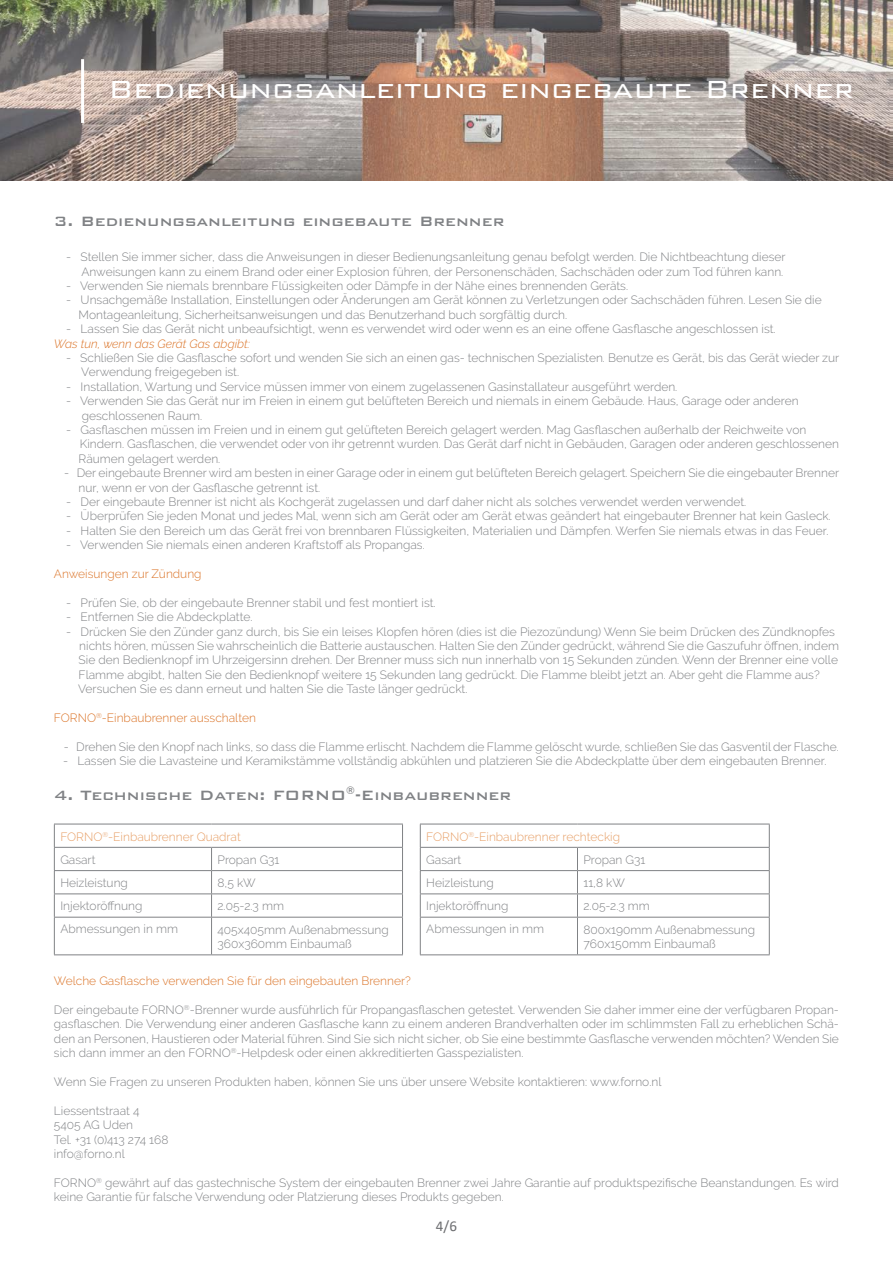
<style>
.page{position:relative;width:893px;height:1263px;background:#fff}
.page>*{position:absolute;margin:0;border:0;box-sizing:border-box;transform-origin:0 0}
.t1{font:300 33px "Bank Gothic BT";color:#fff}
.t2{font:500 18px "Bank Gothic BT";color:#808285}
.t3{font:15px "Calibri";color:#6c6d70}
.t4{font:300 12px/14.4px "Raleway";color:#808285;text-align:justify}
.t5{font:300 12px "Raleway";color:#db7428}
.t6{font:300 12px "Raleway";color:#e79f66}
.t7{font:italic 300 12px "Raleway";color:#db7428}
</style>
<div class="page">
<img style="left:0;top:0;width:893px;height:180px">
<hr style="left:81px;top:59px;width:3px;height:64px;background:#fff">
<hr style="left:54px;top:824px;width:158px;height:1px;background:#808285">
<hr style="left:212px;top:824px;width:191px;height:1px;background:#808285">
<hr style="left:54px;top:847px;width:158px;height:1px;background:#808285">
<hr style="left:212px;top:847px;width:191px;height:1px;background:#808285">
<hr style="left:54px;top:870px;width:158px;height:1px;background:#808285">
<hr style="left:212px;top:870px;width:191px;height:1px;background:#808285">
<hr style="left:54px;top:893px;width:158px;height:1px;background:#808285">
<svg style="left:54px;top:824px;width:1px;height:93px"></svg>
<hr style="left:212px;top:893px;width:191px;height:1px;background:#808285">
<svg style="left:211px;top:848px;width:1px;height:69px"></svg>
<svg style="left:402px;top:824px;width:1px;height:93px"></svg>
<hr style="left:54px;top:917px;width:158px;height:1px;background:#808285">
<hr style="left:54px;top:917px;width:1px;height:37px;background:#808285">
<hr style="left:212px;top:917px;width:191px;height:1px;background:#808285">
<hr style="left:211px;top:917px;width:1px;height:37px;background:#808285">
<hr style="left:402px;top:917px;width:1px;height:37px;background:#808285">
<hr style="left:54px;top:954px;width:158px;height:1px;background:#808285">
<hr style="left:212px;top:954px;width:191px;height:1px;background:#808285">
<hr style="left:420px;top:824px;width:157px;height:1px;background:#808285">
<hr style="left:577px;top:824px;width:193px;height:1px;background:#808285">
<hr style="left:420px;top:847px;width:157px;height:1px;background:#808285">
<hr style="left:577px;top:847px;width:193px;height:1px;background:#808285">
<hr style="left:420px;top:870px;width:157px;height:1px;background:#808285">
<hr style="left:577px;top:870px;width:193px;height:1px;background:#808285">
<hr style="left:420px;top:893px;width:157px;height:1px;background:#808285">
<svg style="left:420px;top:824px;width:1px;height:93px"></svg>
<hr style="left:577px;top:893px;width:193px;height:1px;background:#808285">
<svg style="left:577px;top:848px;width:1px;height:69px"></svg>
<svg style="left:769px;top:824px;width:1px;height:93px"></svg>
<hr style="left:420px;top:917px;width:157px;height:1px;background:#808285">
<hr style="left:420px;top:917px;width:1px;height:37px;background:#808285">
<hr style="left:577px;top:917px;width:193px;height:1px;background:#808285">
<hr style="left:577px;top:917px;width:1px;height:37px;background:#808285">
<hr style="left:769px;top:917px;width:1px;height:37px;background:#808285">
<hr style="left:420px;top:954px;width:157px;height:1px;background:#808285">
<hr style="left:577px;top:954px;width:193px;height:1px;background:#808285">
<h1 class="t1" style="left:108px;top:71px;width:747px">Bedienungsanleitung eingebaute Brenner</h1>
<p class="t2" style="left:54px;top:212px;width:452px">3. Bedienungsanleitung eingebaute Brenner</p>
<p class="t4" style="left:66px;top:250px;width:721px">- Stellen Sie immer sicher, dass die Anweisungen in dieser Bedienungsanleitung genau befolgt werden. Die Nichtbeachtung dieser</p>
<p class="t4" style="left:81px;top:264px;width:703px">Anweisungen kann zu einem Brand oder einer Explosion führen, der Personenschäden, Sachschäden oder zum Tod führen kann.</p>
<p class="t4" style="left:66px;top:278px;width:563px">- Verwenden Sie niemals brennbare Flüssigkeiten oder Dämpfe in der Nähe eines brennenden Geräts.</p>
<p class="t4" style="left:66px;top:293px;width:757px">- Unsachgemäße Installation, Einstellungen oder Änderungen am Gerät können zu Verletzungen oder Sachschäden führen. Lesen Sie die</p>
<p class="t4" style="left:79px;top:307px;width:490px">Montageanleitung, Sicherheitsanweisungen und das Benutzerhand buch sorgfältig durch.</p>
<p class="t4" style="left:66px;top:322px;width:711px">- Lassen Sie das Gerät nicht unbeaufsichtigt, wenn es verwendet wird oder wenn es an eine offene Gasflasche angeschlossen ist.</p>
<p class="t7" style="left:54px;top:336px;width:197px">Was tun, wenn das Gerät Gas abgibt:</p>
<p class="t4" style="left:66px;top:350px;width:775px">- Schließen Sie die Gasflasche sofort und wenden Sie sich an einen gas- technischen Spezialisten. Benutze es Gerät, bis das Gerät wieder zur</p>
<p class="t4" style="left:81px;top:365px;width:159px">Verwendung freigegeben ist.</p>
<p class="t4" style="left:66px;top:379px;width:613px">- Installation, Wartung und Service müssen immer von einem zugelassenen Gasinstallateur ausgeführt werden.</p>
<p class="t4" style="left:66px;top:394px;width:734px">- Verwenden Sie das Gerät nur im Freien in einem gut belüfteten Bereich und niemals in einem Gebäude. Haus, Garage oder anderen</p>
<p class="t4" style="left:82px;top:408px;width:122px">geschlossenen Raum.</p>
<p class="t4" style="left:66px;top:422px;width:741px">- Gasflaschen müssen im Freien und in einem gut gelüfteten Bereich gelagert werden. Mag Gasflaschen außerhalb der Reichweite von</p>
<p class="t4" style="left:80px;top:437px;width:761px">Kindern. Gasflaschen, die verwendet oder von ihr getrennt wurden. Das Gerät darf nicht in Gebäuden, Garagen oder anderen geschlossenen</p>
<p class="t4" style="left:79px;top:451px;width:143px">Räumen gelagert werden.</p>
<p class="t4" style="left:64px;top:466px;width:777px">- Der eingebaute Brenner wird am besten in einer Garage oder in einem gut belüfteten Bereich gelagert. Speichern Sie die eingebauter Brenner</p>
<p class="t4" style="left:79px;top:480px;width:243px">nur, wenn er von der Gasflasche getrennt ist.</p>
<p class="t4" style="left:66px;top:494px;width:681px">- Der eingebaute Brenner ist nicht als Kochgerät zugelassen und darf daher nicht als solches verwendet werden verwendet.</p>
<p class="t4" style="left:66px;top:509px;width:766px">- Überprüfen Sie jeden Monat und jedes Mal, wenn sich am Gerät oder am Gerät etwas geändert hat eingebauter Brenner hat kein Gasleck.</p>
<p class="t4" style="left:66px;top:523px;width:764px">- Halten Sie den Bereich um das Gerät frei von brennbaren Flüssigkeiten, Materialien und Dämpfen. Werfen Sie niemals etwas in das Feuer.</p>
<p class="t4" style="left:66px;top:538px;width:360px">- Verwenden Sie niemals einen anderen Kraftstoff als Propangas.</p>
<p class="t5" style="left:54px;top:567px;width:149px">Anweisungen zur Zündung</p>
<p class="t4" style="left:66px;top:595px;width:371px">- Prüfen Sie, ob der eingebaute Brenner stabil und fest montiert ist.</p>
<p class="t4" style="left:66px;top:610px;width:188px">- Entfernen Sie die Abdeckplatte.</p>
<p class="t4" style="left:66px;top:624px;width:770px">- Drücken Sie den Zünder ganz durch, bis Sie ein leises Klopfen hören (dies ist die Piezozündung) Wenn Sie beim Drücken des Zündknopfes</p>
<p class="t4" style="left:79px;top:638px;width:761px">nichts hören, müssen Sie wahrscheinlich die Batterie austauschen. Halten Sie den Zünder gedrückt, während Sie die Gaszufuhr öffnen, indem</p>
<p class="t4" style="left:79px;top:653px;width:761px">Sie den Bedienknopf im Uhrzeigersinn drehen. Der Brenner muss sich nun innerhalb von 15 Sekunden zünden. Wenn der Brenner eine volle</p>
<p class="t4" style="left:79px;top:667px;width:743px">Flamme abgibt, halten Sie den Bedienknopf weitere 15 Sekunden lang gedrückt. Die Flamme bleibt jetzt an. Aber geht die Flamme aus?</p>
<p class="t4" style="left:78px;top:682px;width:391px">Versuchen Sie es dann erneut und halten Sie die Taste länger gedrückt.</p>
<p class="t5" style="left:54px;top:711px;width:203px">FORNO<sup>®</sup>-Einbaubrenner ausschalten</p>
<p class="t4" style="left:64px;top:739px;width:776px">- Drehen Sie den Knopf nach links, so dass die Flamme erlischt. Nachdem die Flamme gelöscht wurde, schließen Sie das Gasventil der Flasche.</p>
<p class="t4" style="left:63px;top:754px;width:765px">- Lassen Sie die Lavasteine und Keramikstämme vollständig abkühlen und platzieren Sie die Abdeckplatte über dem eingebauten Brenner.</p>
<p class="t2" style="left:54px;top:785px;width:459px">4. Technische Daten: FORNO<sup>®</sup>-Einbaubrenner</p>
<p class="t6" style="left:60px;top:830px;width:182px">FORNO<sup>®</sup>-Einbaubrenner Quadrat</p>
<p class="t4" style="left:60px;top:852px;width:37px">Gasart</p>
<p class="t4" style="left:218px;top:852px;width:63px">Propan G31</p>
<p class="t4" style="left:60px;top:875px;width:69px">Heizleistung</p>
<p class="t4" style="left:218px;top:875px;width:40px">8,5 kW</p>
<p class="t4" style="left:60px;top:899px;width:84px">Injektoröffnung</p>
<p class="t4" style="left:218px;top:899px;width:68px">2.05-2.3 mm</p>
<p class="t4" style="left:60px;top:921px;width:119px">Abmessungen in mm</p>
<p class="t4" style="left:218px;top:922px;width:173px">405x405mm Außenabmessung</p>
<p class="t4" style="left:218px;top:936px;width:136px">360x360mm Einbaumaß</p>
<p class="t6" style="left:426px;top:830px;width:195px">FORNO<sup>®</sup>-Einbaubrenner rechteckig</p>
<p class="t4" style="left:426px;top:852px;width:37px">Gasart</p>
<p class="t4" style="left:583px;top:852px;width:63px">Propan G31</p>
<p class="t4" style="left:426px;top:875px;width:69px">Heizleistung</p>
<p class="t4" style="left:583px;top:875px;width:43px">11,8 kW</p>
<p class="t4" style="left:426px;top:899px;width:84px">Injektoröffnung</p>
<p class="t4" style="left:583px;top:899px;width:68px">2.05-2.3 mm</p>
<p class="t4" style="left:426px;top:921px;width:119px">Abmessungen in mm</p>
<p class="t4" style="left:583px;top:922px;width:173px">800x190mm Außenabmessung</p>
<p class="t4" style="left:583px;top:936px;width:134px">760x150mm Einbaumaß</p>
<p class="t5" style="left:54px;top:974px;width:358px">Welche Gasflasche verwenden Sie für den eingebauten Brenner?</p>
<p class="t4" style="left:54px;top:1002px;width:786px">Der eingebaute FORNO<sup>®</sup>-Brenner wurde ausführlich für Propangasflaschen getestet. Verwenden Sie daher immer eine der verfügbaren Propan&shy;gasflaschen. Die Verwendung einer anderen Gasflasche kann zu einem anderen Brandverhalten oder im schlimmsten Fall zu erheblichen Schä&shy;den an Personen, Haustieren oder Material führen. Sind Sie sich nicht sicher, ob Sie eine bestimmte Gasflasche verwenden möchten? Wenden Sie sich dann immer an den FORNO<sup>®</sup>-Helpdesk oder einen akkreditierten Gasspezialisten.</p>
<p class="t4" style="left:54px;top:1074px;width:609px">Wenn Sie Fragen zu unseren Produkten haben, können Sie uns über unsere Website kontaktieren: www.forno.nl</p>
<p class="t4" style="left:54px;top:1103px;width:87px">Liessentstraat 4</p>
<p class="t4" style="left:54px;top:1117px;width:81px">5405 AG Uden</p>
<p class="t4" style="left:54px;top:1132px;width:116px">Tel. +31 (0)413 274 168</p>
<p class="t4" style="left:54px;top:1146px;width:72px">info@forno.nl</p>
<p class="t4" style="left:54px;top:1175px;width:786px">FORNO<sup>®</sup> gewährt auf das gastechnische System der eingebauten Brenner zwei Jahre Garantie auf produktspezifische Beanstandungen. Es wird keine Garantie für falsche Verwendung oder Platzierung dieses Produkts gegeben.</p>
<p class="t3" style="left:436px;top:1216px;width:22px">4/6</p>
</div>
